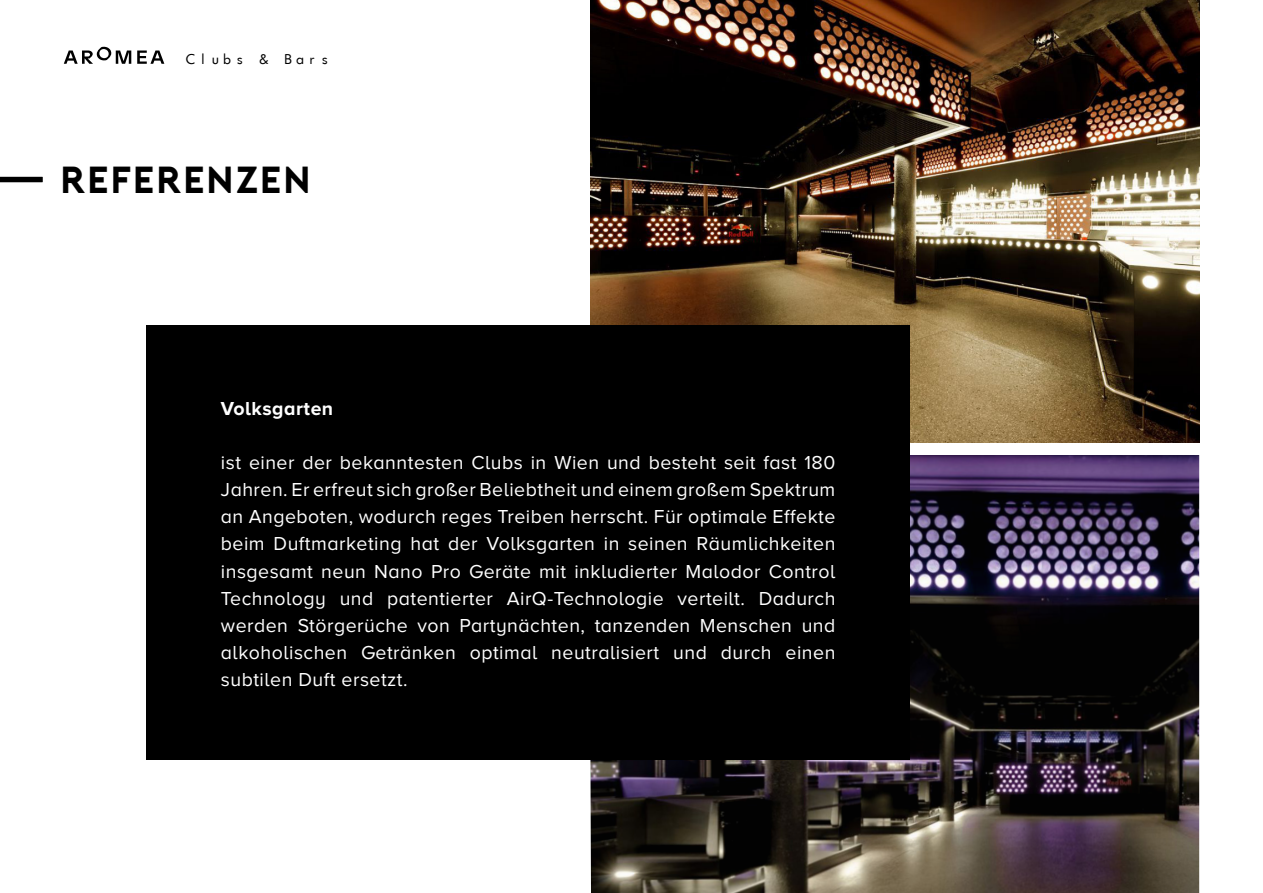
<style>
.page{position:relative;width:1263px;height:893px;background:#fff}
.page>*{position:absolute;margin:0;border:0;box-sizing:border-box;transform-origin:0 0}
.t1{font:37.5px "Porter Bold DEMO";color:#000}
.t2{font:19.5px/27px "Proxima Nova A";letter-spacing:.025em;color:#fff;text-align:justify}
.t3{font:700 19.5px "Proxima Nova A";letter-spacing:.025em;color:#fff}
.t4{font:13.5px "Futurist Fixed Width";letter-spacing:-.1em;color:#000}
</style>
<div class="page">
<svg style="left:64px;top:47px;width:67px;height:17px"></svg>
<svg style="left:137px;top:51px;width:27px;height:13px"></svg>
<img style="left:590px;top:455px;width:609px;height:438px">
<img style="left:590px;top:0;width:609px;height:442px">
<div style="left:0;top:177px;width:43px;height:5px;background:#000"></div>
<div style="left:146px;top:325px;width:764px;height:435px;background:#000"></div>
<p class="t4" style="left:184px;top:50px;width:149px">Clubs &amp; Bars</p>
<h1 class="t1" style="left:60px;top:160px;width:254px">REFERENZEN</h1>
<p class="t3" style="left:221px;top:398px;width:114px">Volksgarten</p>
<p class="t2" style="left:221px;top:449px;width:616px">ist einer der bekanntesten Clubs in Wien und besteht seit fast 180<br>Jahren. Er erfreut sich großer Beliebtheit und einem großem Spektrum an Angeboten, wodurch reges Treiben herrscht. Für optimale Effekte beim Duftmarketing hat der Volksgarten in seinen Räumlichkeiten insgesamt neun Nano Pro Geräte mit inkludierter Malodor Control Technology und patentierter AirQ-Technologie verteilt. Dadurch werden Störgerüche von Partynächten, tanzenden Menschen und alkoholischen Getränken optimal neutralisiert und durch einen subtilen Duft ersetzt.</p>
</div>
